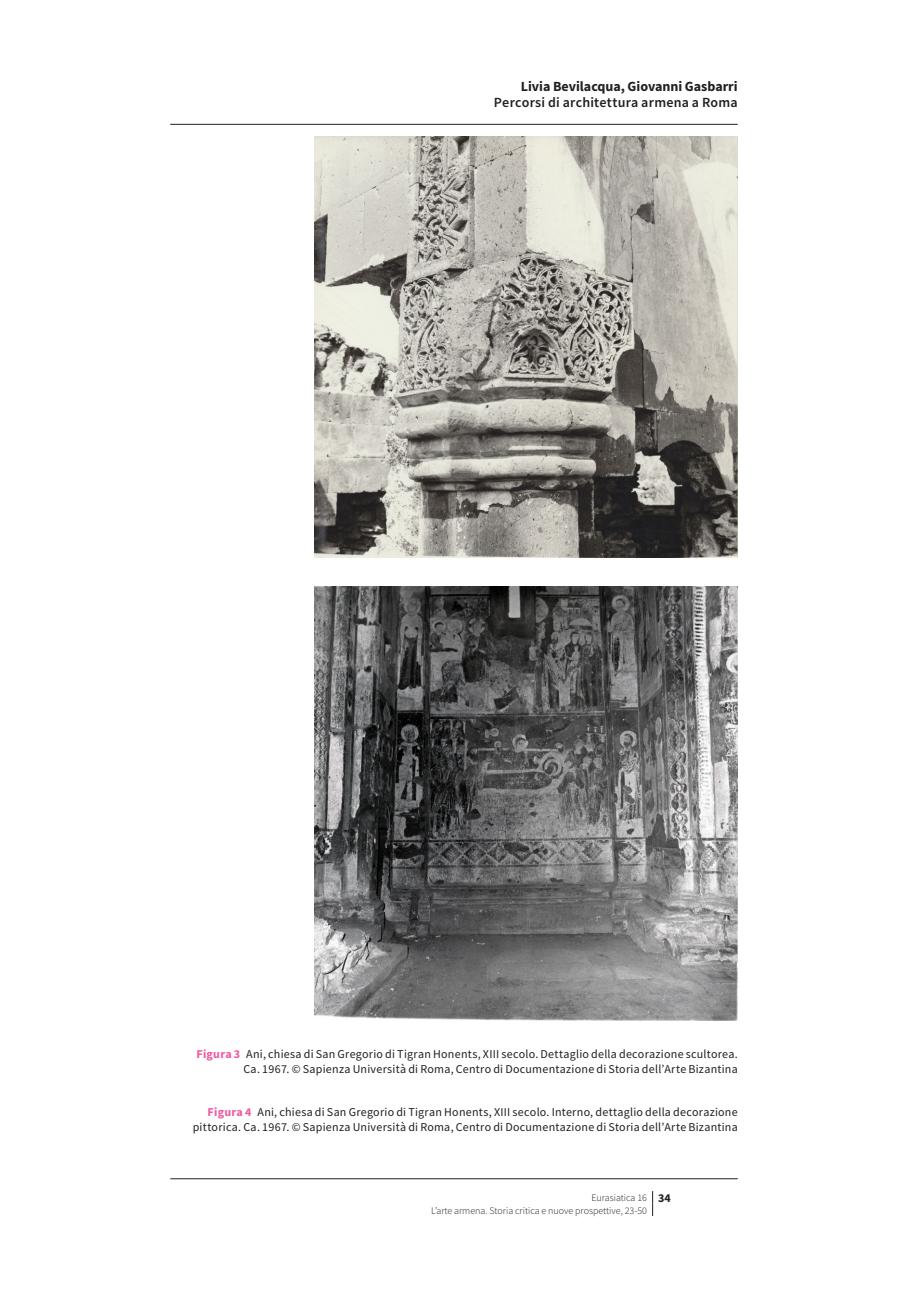
<style>
.page{position:relative;width:908px;height:1304px;background:#fff}
.page>*{position:absolute;margin:0;border:0;box-sizing:border-box;transform-origin:0 0}
.t1{font:600 14px "Source Sans Pro";letter-spacing:.015em;color:#231f20}
.t2{font:700 14px "Source Sans Pro";color:#231f20}
.t3{font:12px/15px "Source Sans Pro";letter-spacing:.02em;color:#231f20;text-align:right}
.t4{font:300 10px/12.4px "Source Sans Pro";color:#231f20}
.s1{font-weight:700;color:#ef59a1}
.s2{font-weight:700;font-size:12px}
</style>
<div class="page">
<svg style="left:652px;top:1191px;width:1px;height:25px"></svg>
<img style="left:314px;top:136px;width:423px;height:421px">
<img style="left:314px;top:586px;width:423px;height:435px">
<hr style="left:170px;top:124px;width:567px;height:1px;background:#231f20">
<hr style="left:170px;top:1178px;width:567px;height:1px;background:#231f20">
<p class="t2" style="left:520px;top:77px;width:218px">Livia Bevilacqua, Giovanni Gasbarri</p>
<p class="t1" style="left:493px;top:94px;width:245px">Percorsi di architettura armena a Roma</p>
<p class="t3" style="left:196px;top:1046px;width:542px"><span class="s1">Figura 3</span> Ani, chiesa di San Gregorio di Tigran Honents, XIII secolo. Dettaglio della decorazione scultorea.<br>Ca. 1967. © Sapienza Università di Roma, Centro di Documentazione di Storia dell’Arte Bizantina</p>
<p class="t3" style="left:193px;top:1104px;width:546px"><span class="s1">Figura 4</span> Ani, chiesa di San Gregorio di Tigran Honents, XIII secolo. Interno, dettaglio della decorazione pittorica. Ca. 1967. © Sapienza Università di Roma, Centro di Documentazione di Storia dell’Arte Bizantina</p>
<p class="t4" style="left:431px;top:1191px;width:241px;text-indent:160px">Eurasiatica 16 <span class="s2">34<br></span>L’arte armena. Storia critica e nuove prospettive, 23-50</p>
</div>
